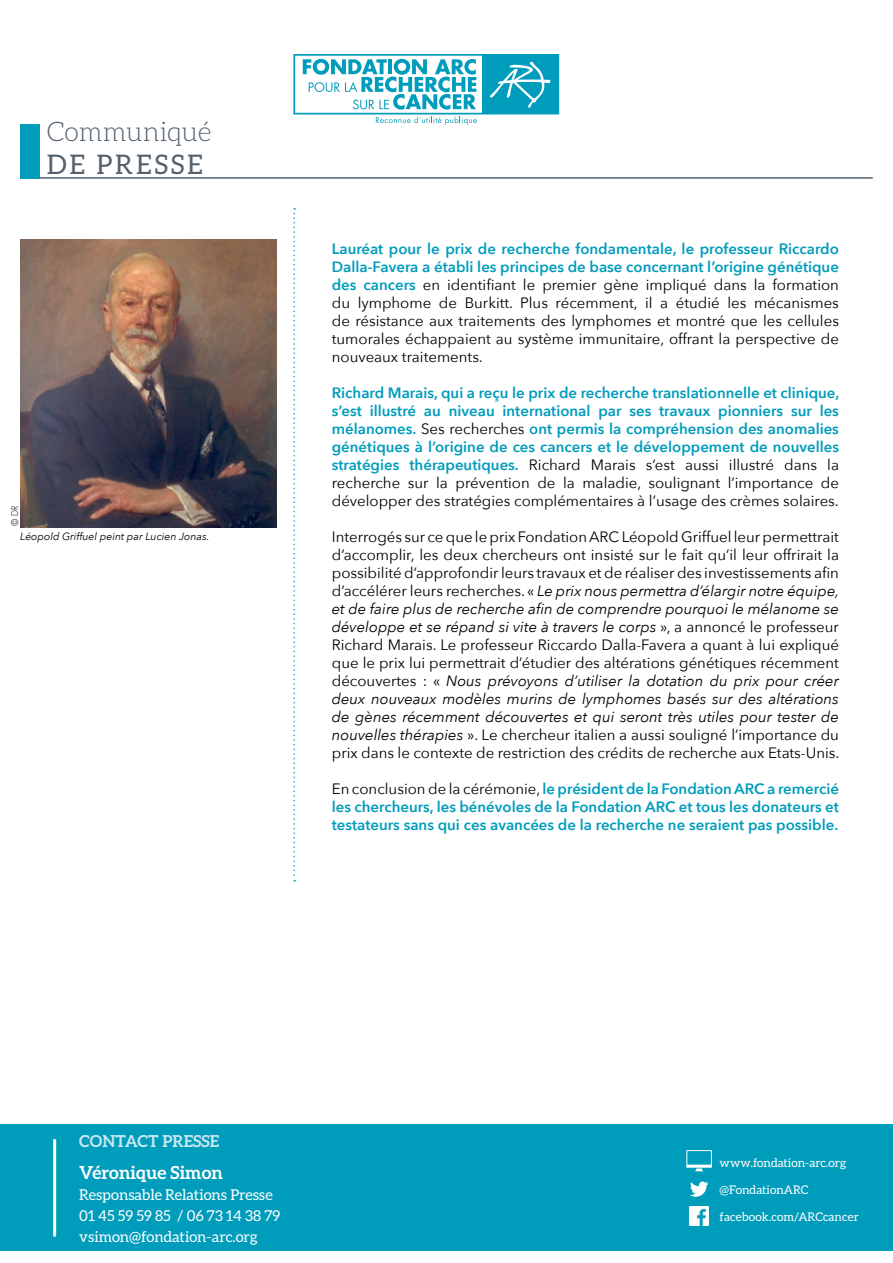
<style>
.page{position:relative;width:893px;height:1263px;background:#fff}
.page>*{position:absolute;margin:0;border:0;box-sizing:border-box;transform-origin:0 0}
.t1{font:300 27px "Aleo";color:#54616c}
.t2{font:27px "Aleo";letter-spacing:.1em;color:#54616c}
.t3{font:700 18px "Aleo";color:#fff}
.t4{font:700 16.5px "Aleo";color:#cae8f1}
.t5{font:15px/18px "Avenir Next";color:#000;text-align:justify}
.t6{font:600 15px/18px "Avenir Next";color:#009cbc;text-align:justify}
.t7{font:15px/21px "Aleo";color:#fff}
.t8{font:12px "Aleo";color:#fff}
.t9{font:italic 10.5px "Avenir Next";color:#000}
.t10{font:300 9px "Futura Std";color:#000}
.s1{font-weight:600;color:#009cbc}
.s2{font-weight:400;color:#000}
.s3{font-style:italic}
</style>
<div class="page">
<div style="left:0;top:1125px;width:893px;height:126px;background:#009cbc"></div>
<hr style="left:53px;top:1139px;width:3px;height:97px;background:#fff">
<svg style="left:690px;top:1181px;width:18px;height:16px"></svg>
<img style="left:690px;top:1207px;width:18px;height:18px">
<svg style="left:686px;top:1150px;width:26px;height:21px"></svg>
<svg style="left:293px;top:54px;width:266px;height:71px"></svg>
<hr style="left:30px;top:177px;width:843px;height:2px;background:#54616c">
<div style="left:20px;top:124px;width:20px;height:55px;background:#009cbc"></div>
<svg style="left:293px;top:208px;width:2px;height:673px"></svg>
<img style="left:20px;top:239px;width:256px;height:288px">
<h1 class="t1" style="left:47px;top:117px;width:166px">Communiqué</h1>
<h1 class="t2" style="left:47px;top:149px;width:158px">DE PRESSE</h1>
<p class="t10" style="left:9px;top:526px;width:22px;rotate:-90deg">© DR</p>
<p class="t9" style="left:20px;top:527px;width:191px">Léopold Griffuel peint par Lucien Jonas.</p>
<p class="t5" style="left:332px;top:239px;width:509px"><span class="s1">Lauréat pour le prix de recherche fondamentale, le professeur Riccardo Dalla-Favera a établi les principes de base concernant l’origine génétique des cancers</span> en identifiant le premier gène impliqué dans la formation du lymphome de Burkitt. Plus récemment, il a étudié les mécanismes de résistance aux traitements des lymphomes et montré que les cellules tumorales échappaient au système immunitaire, offrant la perspective de nouveaux traitements.</p>
<p class="t6" style="left:332px;top:384px;width:509px">Richard Marais, qui a reçu le prix de recherche translationnelle et clinique, s’est illustré au niveau international par ses travaux pionniers sur les mélanomes. <span class="s2">Ses recherches</span> ont permis la compréhension des anomalies génétiques à l’origine de ces cancers et le développement de nouvelles stratégies thérapeutiques. <span class="s2">Richard Marais s’est aussi illustré dans la recherche sur la prévention de la maladie, soulignant l’importance de développer des stratégies complémentaires à l’usage des crèmes solaires.</span></p>
<p class="t5" style="left:332px;top:527px;width:509px">Interrogés sur ce que le prix Fondation ARC Léopold Griffuel leur permettrait d’accomplir, les deux chercheurs ont insisté sur le fait qu’il leur offrirait la possibilité d’approfondir leurs travaux et de réaliser des investissements afin d’accélérer leurs recherches. « <span class="s3">Le prix nous permettra d’élargir notre équipe, et de faire plus de recherche afin de comprendre pourquoi le mélanome se développe et se répand si vite à travers le corps</span> », a annoncé le professeur Richard Marais. Le professeur Riccardo Dalla-Favera a quant à lui expliqué que le prix lui permettrait d’étudier des altérations génétiques récemment découvertes : « <span class="s3">Nous prévoyons d’utiliser la dotation du prix pour créer deux nouveaux modèles murins de lymphomes basés sur des altérations de gènes récemment découvertes et qui seront très utiles pour tester de nouvelles thérapies</span> ». Le chercheur italien a aussi souligné l’importance du prix dans le contexte de restriction des crédits de recherche aux Etats-Unis.</p>
<p class="t6" style="left:332px;top:780px;width:509px"><span class="s2">En conclusion de la cérémonie,</span> le président de la Fondation ARC a remercié les chercheurs, les bénévoles de la Fondation ARC et tous les donateurs et testateurs sans qui ces avancées de la recherche ne seraient pas possible.</p>
<p class="t4" style="left:79px;top:1131px;width:142px">CONTACT PRESSE</p>
<p class="t3" style="left:79px;top:1162px;width:145px">Véronique Simon</p>
<p class="t7" style="left:79px;top:1183px;width:203px">Responsable Relations Presse<br>01 45 59 59 85 / 06 73 14 38 79 vsimon@fondation-arc.org</p>
<p class="t8" style="left:720px;top:1156px;width:128px">www.fondation-arc.org</p>
<p class="t8" style="left:720px;top:1183px;width:90px">@FondationARC</p>
<p class="t8" style="left:720px;top:1210px;width:141px">facebook.com/ARCcancer</p>
</div>
